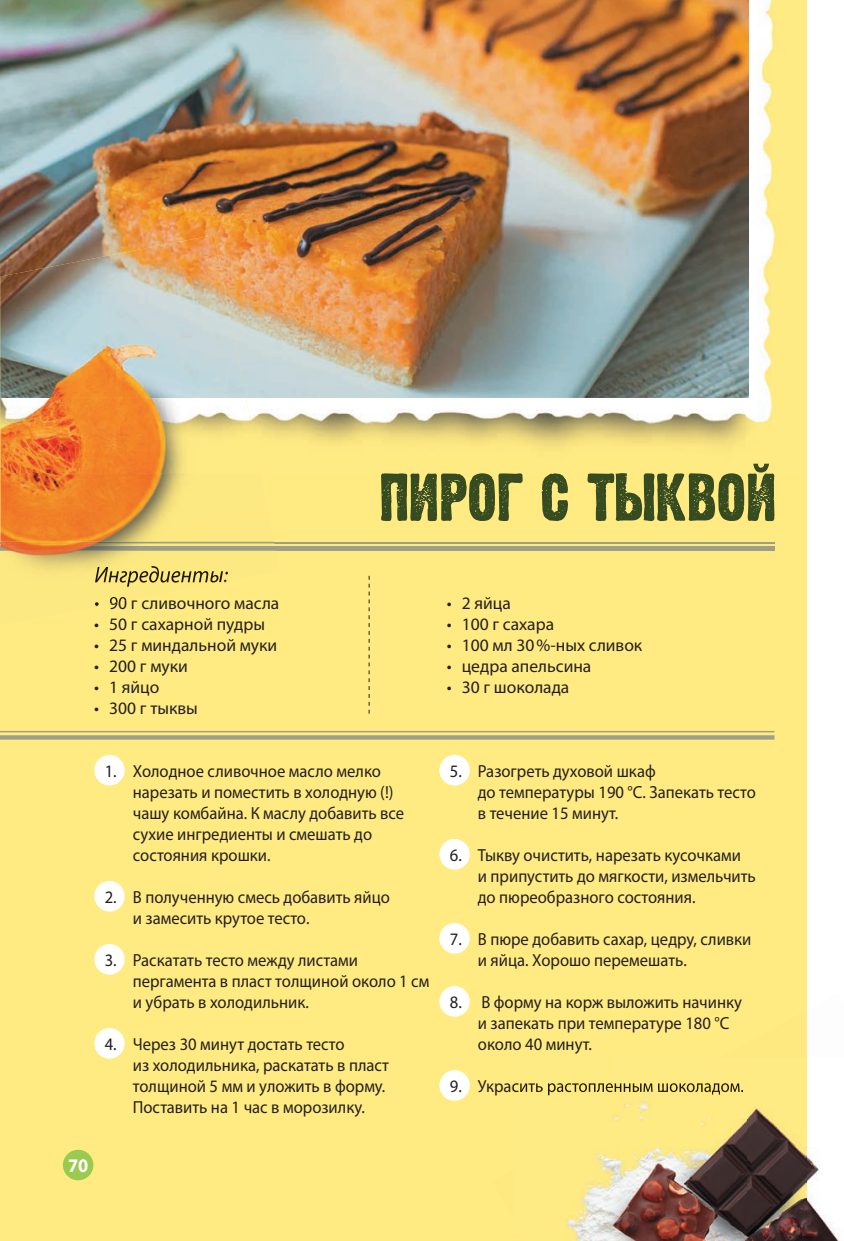
<style>
.page{position:relative;width:844px;height:1241px;background:#fff}
.page>*{position:absolute;margin:0;border:0;box-sizing:border-box;transform-origin:0 0}
.t1{font:700 19.25px "Myriad Pro";color:#fff;scale:.95 1}
.t2{font:17.5px/21px "Myriad Pro";color:#231f20;scale:.95 1}
.t3{font:17.5px "Myriad Pro";color:#231f20}
</style>
<div class="page">
<div style="left:0;top:0;width:806px;height:1240px;background:#ffeb82"></div>
<img style="left:806px;top:0;width:1px;height:473px">
<img style="left:745px;top:0;width:31px;height:436px">
<div style="left:260px;top:398px;width:485px;height:15px;background:#fff"></div>
<img style="left:260px;top:413px;width:485px;height:34px">
<img style="left:0;top:0;width:748px;height:398px">
<svg style="left:381px;top:463px;width:393px;height:58px"></svg>
<hr style="left:0;top:541px;width:774px;height:2px;background:#9ca089">
<hr style="left:0;top:546px;width:774px;height:4px;background:#9ca089">
<hr style="left:0;top:730px;width:774px;height:2px;background:#9ca089">
<svg style="left:0;top:735px;width:774px;height:4px;background:#a2a588"></svg>
<div style="left:94px;top:754px;width:31px;height:31px;background:#fff;border-radius:50%"></div>
<div style="left:94px;top:880px;width:31px;height:31px;background:#fff;border-radius:50%"></div>
<div style="left:94px;top:943px;width:31px;height:31px;background:#fff;border-radius:50%"></div>
<div style="left:94px;top:1027px;width:31px;height:31px;background:#fff;border-radius:50%"></div>
<div style="left:439px;top:754px;width:30px;height:31px;background:#fff;border-radius:50%"></div>
<div style="left:439px;top:838px;width:30px;height:31px;background:#fff;border-radius:50%"></div>
<div style="left:439px;top:922px;width:30px;height:31px;background:#fff;border-radius:50%"></div>
<div style="left:439px;top:985px;width:30px;height:31px;background:#fff;border-radius:50%"></div>
<div style="left:439px;top:1069px;width:30px;height:31px;background:#fff;border-radius:50%"></div>
<img style="left:0;top:473px;width:274px;height:70px">
<img style="left:0;top:398px;width:260px;height:75px">
<img style="left:0;top:543px;width:279px;height:61px">
<img style="left:0;top:235px;width:246px;height:163px">
<img style="left:0;top:546px;width:275px;height:4px">
<img style="left:95px;top:566px;width:133px;height:20px">
<svg style="left:95px;top:602px;width:4px;height:4px"></svg>
<img style="left:110px;top:597px;width:35px;height:6px">
<img style="left:806px;top:992px;width:34px;height:248px">
<img style="left:512px;top:1083px;width:94px;height:13px">
<img style="left:566px;top:1118px;width:181px;height:122px">
<img style="left:747px;top:1108px;width:59px;height:132px">
<img style="left:606px;top:1083px;width:142px;height:35px">
<img style="left:649px;top:1083px;width:94px;height:12px">
<svg style="left:368px;top:575px;width:1px;height:138px"></svg>
<div style="left:63px;top:1149px;width:30px;height:31px;background:#99cb50;border-radius:50%"></div>
<p class="t3" style="left:94px;top:592px;width:186px">• 90 г сливочного масла</p>
<p class="t3" style="left:94px;top:613px;width:172px">• 50 г сахарной пудры</p>
<p class="t3" style="left:94px;top:634px;width:184px">• 25 г миндальной муки</p>
<p class="t3" style="left:94px;top:655px;width:95px">• 200 г муки</p>
<p class="t3" style="left:94px;top:676px;width:67px">• 1 яйцо</p>
<p class="t3" style="left:94px;top:697px;width:105px">• 300 г тыквы</p>
<p class="t3" style="left:446px;top:592px;width:65px">• 2 яйца</p>
<p class="t3" style="left:446px;top:613px;width:109px">• 100 г сахара</p>
<p class="t3" style="left:446px;top:634px;width:197px">• 100 мл 30 %-ных сливок</p>
<p class="t3" style="left:446px;top:655px;width:146px">• цедра апельсина</p>
<p class="t3" style="left:446px;top:676px;width:124px">• 30 г шоколада</p>
<p class="t1" style="left:68px;top:1152px;width:23px">70</p>
<p class="t2" style="left:133px;top:760px;width:287px;text-indent:-28px">1. Холодное сливочное масло мелко нарезать и поместить в холодную (!) чашу комбайна. К маслу добавить все сухие ингредиенты и смешать до состояния крошки.</p>
<p class="t2" style="left:133px;top:886px;width:272px;text-indent:-28px">2. В полученную смесь добавить яйцо и замесить крутое тесто.</p>
<p class="t2" style="left:133px;top:949px;width:313px;text-indent:-28px">3. Раскатать тесто между листами пергамента в пласт толщиной около 1 см и убрать в холодильник.</p>
<p class="t2" style="left:133px;top:1033px;width:271px;text-indent:-28px">4. Через 30 минут достать тесто<br>из холодильника, раскатать в пласт толщиной 5 мм и уложить в форму.<br>Поставить на 1 час в морозилку.</p>
<p class="t2" style="left:478px;top:760px;width:294px;text-indent:-28px">5. Разогреть духовой шкаф<br>до температуры 190 °С. Запекать тесто в течение 15 минут.</p>
<p class="t2" style="left:478px;top:844px;width:294px;text-indent:-28px">6. Тыкву очистить, нарезать кусочками<br>и припустить до мягкости, измельчить до пюреобразного состояния.</p>
<p class="t2" style="left:478px;top:928px;width:289px;text-indent:-28px">7. В пюре добавить сахар, цедру, сливки и яйца. Хорошо перемешать.</p>
<p class="t2" style="left:478px;top:991px;width:279px;text-indent:-28px">8. В форму на корж выложить начинку и запекать при температуре 180 °С около 40 минут.</p>
</div>
